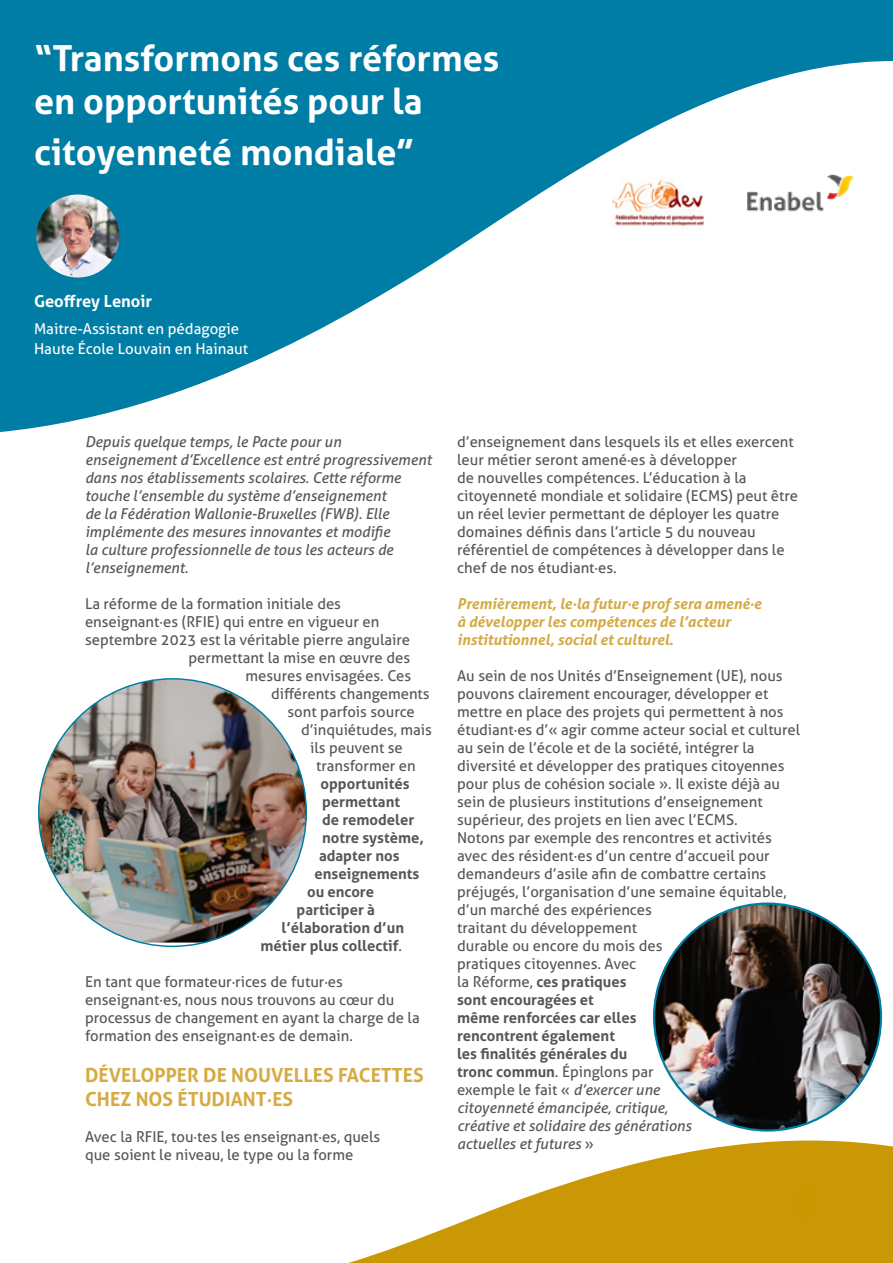
<style>
.page{position:relative;width:893px;height:1263px;background:#fff}
.page>*{position:absolute;margin:0;border:0;box-sizing:border-box;transform-origin:0 0}
.t1{font:700 36px/43.2px "Aller";color:#fff}
.t2{font:700 19.5px/23.4px "Aller";color:#d6ab44}
.t3{font:700 16.5px "Aller";color:#fff}
.t4{font:15px/18px "Aller";color:#575756}
.t5{font:italic 15px/18px "Aller";color:#575756}
.t6{font:700 15px "Aller";color:#575756}
.t7{font:italic 700 15px/18px "Aller";color:#d4aa44}
.t8{font:15px/19.5px "Aller";color:#fff}
.s1{font-weight:400}
.s2{font-weight:700}
.s3{font-style:italic}
</style>
<div class="page">
<svg style="left:348px;top:1107px;width:545px;height:156px;fill:#ca9805"></svg>
<svg style="left:0;top:0;width:893px;height:432px;fill:#007da5"></svg>
<img style="left:612px;top:178px;width:94px;height:52px">
<img style="left:36px;top:194px;width:83px;height:83px;border-radius:41px">
<div style="left:794px;top:1185px;width:23px;height:37px;background:#cb9700;border-radius:50%"></div>
<img style="left:729px;top:158px;width:138px;height:58px">
<img style="left:39px;top:679px;width:267px;height:263px">
<img style="left:654px;top:903px;width:227px;height:227px;border-radius:113px">
<h1 class="t1" style="left:34px;top:36px;width:467px">“Transformons ces réformes en opportunités pour la</h1>
<h1 class="t1" style="left:34px;top:130px;width:382px">citoyenneté mondiale”</h1>
<p class="t3" style="left:34px;top:291px;width:120px">Geoffrey Lenoir</p>
<p class="t8" style="left:34px;top:319px;width:216px">Maitre-Assistant en pédagogie<br>Haute École Louvain en Hainaut</p>
<p class="t5" style="left:85px;top:432px;width:348px">Depuis quelque temps, le Pacte pour un enseignement d’Excellence est entré progressivement dans nos établissements scolaires. Cette réforme touche l’ensemble du système d’enseignement<br>de la Fédération Wallonie-Bruxelles (FWB). Elle implémente des mesures innovantes et modifie<br>la culture professionnelle de tous les acteurs de l’enseignement.</p>
<p class="t4" style="left:85px;top:594px;width:258px">La réforme de la formation initiale des</p>
<p class="t4" style="left:85px;top:612px;width:296px">enseignant·es (RFIE) qui entre en vigueur en</p>
<p class="t4" style="left:85px;top:630px;width:326px">septembre 2023 est la véritable pierre angulaire</p>
<p class="t4" style="left:189px;top:648px;width:223px">permettant la mise en œuvre des</p>
<p class="t4" style="left:246px;top:666px;width:167px">mesures envisagées. Ces</p>
<p class="t4" style="left:271px;top:684px;width:160px">différents changements</p>
<p class="t4" style="left:288px;top:702px;width:129px">sont parfois source</p>
<p class="t4" style="left:301px;top:720px;width:132px">d’inquiétudes, mais</p>
<p class="t4" style="left:310px;top:738px;width:94px">ils peuvent se</p>
<p class="t4" style="left:316px;top:756px;width:101px">transformer en</p>
<p class="t6" style="left:321px;top:774px;width:91px">opportunités</p>
<p class="t6" style="left:322px;top:792px;width:80px">permettant</p>
<p class="t6" style="left:322px;top:810px;width:94px">de remodeler</p>
<p class="t6" style="left:322px;top:828px;width:103px">notre système,</p>
<p class="t6" style="left:319px;top:846px;width:82px">adapter nos</p>
<p class="t6" style="left:315px;top:864px;width:106px">enseignements</p>
<p class="t6" style="left:307px;top:882px;width:68px">ou encore</p>
<p class="t6" style="left:297px;top:900px;width:80px">participer à</p>
<p class="t6" style="left:282px;top:918px;width:124px">l’élaboration d’un</p>
<p class="t6" style="left:261px;top:936px;width:143px">métier plus collectif<span class="s1">.</span></p>
<p class="t4" style="left:85px;top:972px;width:336px">En tant que formateur·rices de futur·es enseignant·es, nous nous trouvons au cœur du processus de changement en ayant la charge de la formation des enseignant·es de demain.</p>
<h2 class="t2" style="left:85px;top:1063px;width:340px">DÉVELOPPER DE NOUVELLES FACETTES<br>CHEZ NOS ÉTUDIANT·ES</h2>
<p class="t4" style="left:85px;top:1127px;width:297px">Avec la RFIE, tou·tes les enseignant·es, quels que soient le niveau, le type ou la forme</p>
<p class="t4" style="left:457px;top:432px;width:342px">d’enseignement dans lesquels ils et elles exercent leur métier seront amené·es à développer<br>de nouvelles compétences. L’éducation à la citoyenneté mondiale et solidaire (ECMS) peut être un réel levier permettant de déployer les quatre domaines définis dans l’article 5 du nouveau référentiel de compétences à développer dans le chef de nos étudiant·es.</p>
<p class="t7" style="left:457px;top:594px;width:306px">Premièrement, le·la futur·e prof sera amené·e à développer les compétences de l’acteur institutionnel, social et culturel.</p>
<p class="t4" style="left:457px;top:666px;width:345px">Au sein de nos Unités d’Enseignement (UE), nous pouvons clairement encourager, développer et mettre en place des projets qui permettent à nos étudiant·es d’« agir comme acteur social et culturel au sein de l’école et de la société, intégrer la diversité et développer des pratiques citoyennes pour plus de cohésion sociale ». Il existe déjà au sein de plusieurs institutions d’enseignement supérieur, des projets en lien avec l’ECMS.<br>Notons par exemple des rencontres et activités avec des résident·es d’un centre d’accueil pour demandeurs d’asile afin de combattre certains préjugés, l’organisation d’une semaine équitable, d’un marché des expériences<br>traitant du développement<br>durable ou encore du mois des<br>pratiques citoyennes. Avec<br>la Réforme, <span class="s2">ces pratiques<br>sont encouragées et<br>même renforcées car elles<br>rencontrent également<br>les finalités générales du<br>tronc commun</span>. Épinglons par<br>exemple le fait « <span class="s3">d’exercer une<br>citoyenneté émancipée, critique,<br>créative et solidaire des générations<br>actuelles et futures</span> »</p>
</div>
